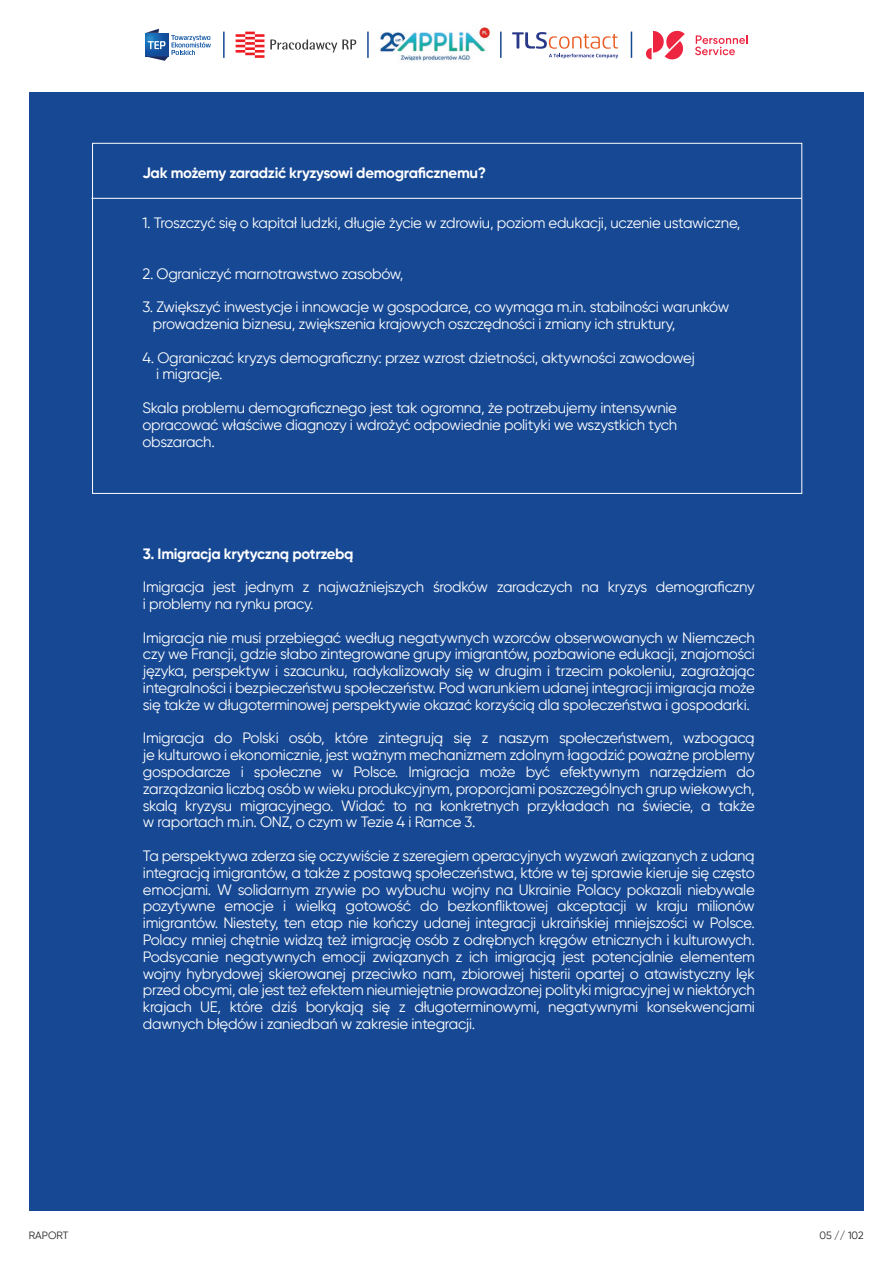
<style>
.page{position:relative;width:893px;height:1263px;background:#fff}
.page>*{position:absolute;margin:0;border:0;box-sizing:border-box;transform-origin:0 0}
.t1{font:15px/16.8px "Gilroy";letter-spacing:-.02em;color:#fff;text-align:justify}
.t2{font:700 15px "Gilroy";letter-spacing:-.02em;color:#fff}
.t3{font:10.5px "Gilroy";color:#231f20}
</style>
<div class="page">
<div style="left:29px;top:92px;width:835px;height:1119px;background:#164893"></div>
<hr style="left:92px;top:198px;width:710px;height:1px;background:#fff">
<hr style="left:223px;top:32px;width:2px;height:26px;background:#164893">
<hr style="left:367px;top:32px;width:2px;height:26px;background:#164893">
<hr style="left:500px;top:32px;width:2px;height:26px;background:#164893">
<svg style="left:631px;top:32px;width:1px;height:26px"></svg>
<svg style="left:236px;top:32px;width:28px;height:26px"></svg>
<svg style="left:270px;top:39px;width:86px;height:14px"></svg>
<svg style="left:145px;top:33px;width:1px;height:23px"></svg>
<svg style="left:146px;top:29px;width:65px;height:32px"></svg>
<svg style="left:695px;top:35px;width:53px;height:20px"></svg>
<svg style="left:646px;top:31px;width:39px;height:28px"></svg>
<svg style="left:512px;top:32px;width:106px;height:26px"></svg>
<img style="left:380px;top:27px;width:110px;height:34px">
<p class="t2" style="left:142px;top:163px;width:345px">Jak możemy zaradzić kryzysowi demograficznemu?</p>
<p class="t1" style="left:142px;top:214px;width:599px">1. Troszczyć się o kapitał ludzki, długie życie w zdrowiu, poziom edukacji, uczenie ustawiczne,</p>
<p class="t1" style="left:142px;top:265px;width:262px">2. Ograniczyć marnotrawstwo zasobów,</p>
<p class="t1" style="left:153px;top:298px;width:578px;text-indent:-10px">3. Zwiększyć inwestycje i innowacje w gospodarce, co wymaga m.in. stabilności warunków prowadzenia biznesu, zwiększenia krajowych oszczędności i zmiany ich struktury,</p>
<p class="t1" style="left:156px;top:349px;width:540px;text-indent:-14px">4. Ograniczać kryzys demograficzny: przez wzrost dzietności, aktywności zawodowej i migracje.</p>
<p class="t1" style="left:142px;top:399px;width:536px">Skala problemu demograficznego jest tak ogromna, że potrzebujemy intensywnie opracować właściwe diagnozy i wdrożyć odpowiednie polityki we wszystkich tych obszarach.</p>
<p class="t2" style="left:143px;top:544px;width:212px">3. Imigracja krytyczną potrzebą</p>
<p class="t1" style="left:143px;top:578px;width:613px">Imigracja jest jednym z najważniejszych środków zaradczych na kryzys demograficzny i problemy na rynku pracy.</p>
<p class="t1" style="left:143px;top:629px;width:613px">Imigracja nie musi przebiegać według negatywnych wzorców obserwowanych w Niemczech czy we Francji, gdzie słabo zintegrowane grupy imigrantów, pozbawione edukacji, znajomości języka, perspektyw i szacunku, radykalizowały się w drugim i trzecim pokoleniu, zagrażając integralności i bezpieczeństwu społeczeństw. Pod warunkiem udanej integracji imigracja może się także w długoterminowej perspektywie okazać korzyścią dla społeczeństwa i gospodarki.</p>
<p class="t1" style="left:143px;top:729px;width:613px">Imigracja do Polski osób, które zintegrują się z naszym społeczeństwem, wzbogacą je kulturowo i ekonomicznie, jest ważnym mechanizmem zdolnym łagodzić poważne problemy gospodarcze i społeczne w Polsce. Imigracja może być efektywnym narzędziem do zarządzania liczbą osób w wieku produkcyjnym, proporcjami poszczególnych grup wiekowych, skalą kryzysu migracyjnego. Widać to na konkretnych przykładach na świecie, a także w raportach m.in. ONZ, o czym w Tezie 4 i Ramce 3.</p>
<p class="t1" style="left:143px;top:847px;width:613px">Ta perspektywa zderza się oczywiście z szeregiem operacyjnych wyzwań związanych z udaną integracją imigrantów, a także z postawą społeczeństwa, które w tej sprawie kieruje się często emocjami. W solidarnym zrywie po wybuchu wojny na Ukrainie Polacy pokazali niebywale pozytywne emocje i wielką gotowość do bezkonfliktowej akceptacji w kraju milionów imigrantów. Niestety, ten etap nie kończy udanej integracji ukraińskiej mniejszości w Polsce.<br>Polacy mniej chętnie widzą też imigrację osób z odrębnych kręgów etnicznych i kulturowych.<br>Podsycanie negatywnych emocji związanych z ich imigracją jest potencjalnie elementem wojny hybrydowej skierowanej przeciwko nam, zbiorowej histerii opartej o atawistyczny lęk przed obcymi, ale jest też efektem nieumiejętnie prowadzonej polityki migracyjnej w niektórych krajach UE, które dziś borykają się z długoterminowymi, negatywnymi konsekwencjami dawnych błędów i zaniedbań w zakresie integracji.</p>
<p class="t3" style="left:29px;top:1229px;width:41px">RAPORT</p>
<p class="t3" style="left:819px;top:1229px;width:46px">05 // 102</p>
</div>
